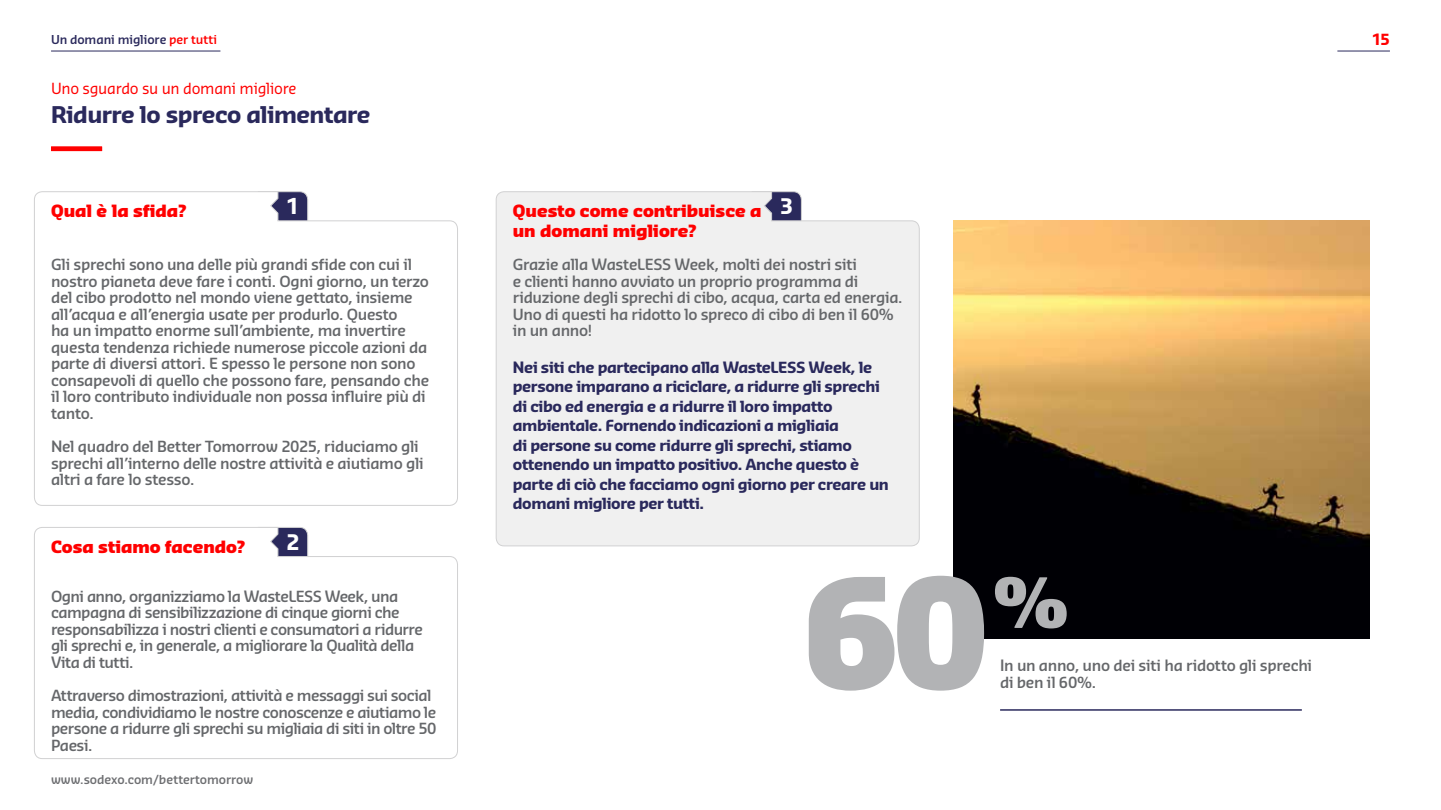
<style>
.page{position:relative;width:1441px;height:810px;background:#fff}
.page>*{position:absolute;margin:0;border:0;box-sizing:border-box;transform-origin:0 0}
.t1{font:900 150px "Sansa Pro";color:#b2b3b5}
.t2{font:900 67.5px "Sansa Pro";color:#b2b3b5}
.t3{font:700 22.5px "Sansa Pro";letter-spacing:-.025em;color:#2a295c}
.t4{font:700 21px "Sansa Pro";color:#fff}
.t5{font:900 16.5px/19.5px "Sansa Pro";color:#f00}
.t6{font:600 15px/16.5px "Sansa Pro";letter-spacing:-.02em;color:#65676a}
.t7{font:700 15px/19.5px "Sansa Pro";letter-spacing:-.025em;color:#2a295c}
.t8{font:15px "Sansa Pro";letter-spacing:-.02em;color:#f00}
.t9{font:700 15px "Sansa Pro";color:#f00}
.t10{font:600 12px "Sansa Pro";letter-spacing:-.005em;color:#6d6e71}
.t11{font:600 12px "Sansa Pro";letter-spacing:-.005em;color:#2a295c}
.s1{color:#f00}
</style>
<div class="page">
<div style="left:495px;top:191px;width:424px;height:356px;background:#f0f0f0"></div>
<img style="left:953px;top:221px;width:415px;height:417px">
<hr style="left:1000px;top:709px;width:301px;height:2px;background:#2a295c">
<hr style="left:51px;top:147px;width:51px;height:4px;background:#f00">
<svg style="left:34px;top:191px;width:424px;height:315px"></svg>
<svg style="left:34px;top:527px;width:424px;height:232px"></svg>
<hr style="left:51px;top:51px;width:169px;height:1px;background:#2a295c">
<hr style="left:1337px;top:51px;width:52px;height:1px;background:#2a295c">
<p class="t11" style="left:51px;top:31px;width:167px">Un domani migliore <span class="s1">per tutti</span></p>
<p class="t9" style="left:1371px;top:29px;width:19px">15</p>
<p class="t8" style="left:51px;top:78px;width:247px">Uno sguardo su un domani migliore</p>
<h3 class="t3" style="left:51px;top:99px;width:321px">Ridurre lo spreco alimentare</h3>
<p class="t5" style="left:51px;top:201px;width:137px">Qual è la sfida?</p>
<h3 class="t4" style="left:286px;top:192px;width:15px">1</h3>
<p class="t6" style="left:51px;top:256px;width:380px">Gli sprechi sono una delle più grandi sfide con cui il nostro pianeta deve fare i conti. Ogni giorno, un terzo del cibo prodotto nel mondo viene gettato, insieme all’acqua e all’energia usate per produrlo. Questo<br>ha un impatto enorme sull’ambiente, ma invertire questa tendenza richiede numerose piccole azioni da parte di diversi attori. E spesso le persone non sono consapevoli di quello che possono fare, pensando che il loro contributo individuale non possa influire più di tanto.</p>
<p class="t6" style="left:51px;top:438px;width:374px">Nel quadro del Better Tomorrow 2025, riduciamo gli sprechi all’interno delle nostre attività e aiutiamo gli altri a fare lo stesso.</p>
<p class="t5" style="left:51px;top:537px;width:195px">Cosa stiamo facendo?</p>
<h3 class="t4" style="left:286px;top:528px;width:15px">2</h3>
<p class="t6" style="left:51px;top:588px;width:373px">Ogni anno, organizziamo la WasteLESS Week, una campagna di sensibilizzazione di cinque giorni che responsabilizza i nostri clienti e consumatori a ridurre gli sprechi e, in generale, a migliorare la Qualità della Vita di tutti.</p>
<p class="t6" style="left:51px;top:687px;width:387px">Attraverso dimostrazioni, attività e messaggi sui social media, condividiamo le nostre conoscenze e aiutiamo le persone a ridurre gli sprechi su migliaia di siti in oltre 50<br>Paesi.</p>
<p class="t10" style="left:51px;top:772px;width:204px">www.sodexo.com/bettertomorrow</p>
<p class="t5" style="left:513px;top:201px;width:282px">Questo come contribuisce a <sup>3 </sup>un domani migliore?</p>
<p class="t6" style="left:513px;top:256px;width:391px">Grazie alla WasteLESS Week, molti dei nostri siti<br>e clienti hanno avviato un proprio programma di riduzione degli sprechi di cibo, acqua, carta ed energia.<br>Uno di questi ha ridotto lo spreco di cibo di ben il 60% in un anno!</p>
<p class="t7" style="left:513px;top:357px;width:377px">Nei siti che partecipano alla WasteLESS Week, le persone imparano a riciclare, a ridurre gli sprechi di cibo ed energia e a ridurre il loro impatto ambientale. Fornendo indicazioni a migliaia<br>di persone su come ridurre gli sprechi, stiamo ottenendo un impatto positivo. Anche questo è parte di ciò che facciamo ogni giorno per creare un domani migliore per tutti.</p>
<h1 class="t1" style="left:804px;top:530px;width:185px">60</h1>
<h2 class="t2" style="left:994px;top:556px;width:74px">%</h2>
<p class="t6" style="left:1000px;top:657px;width:313px">In un anno, uno dei siti ha ridotto gli sprechi di ben il 60%.</p>
</div>
